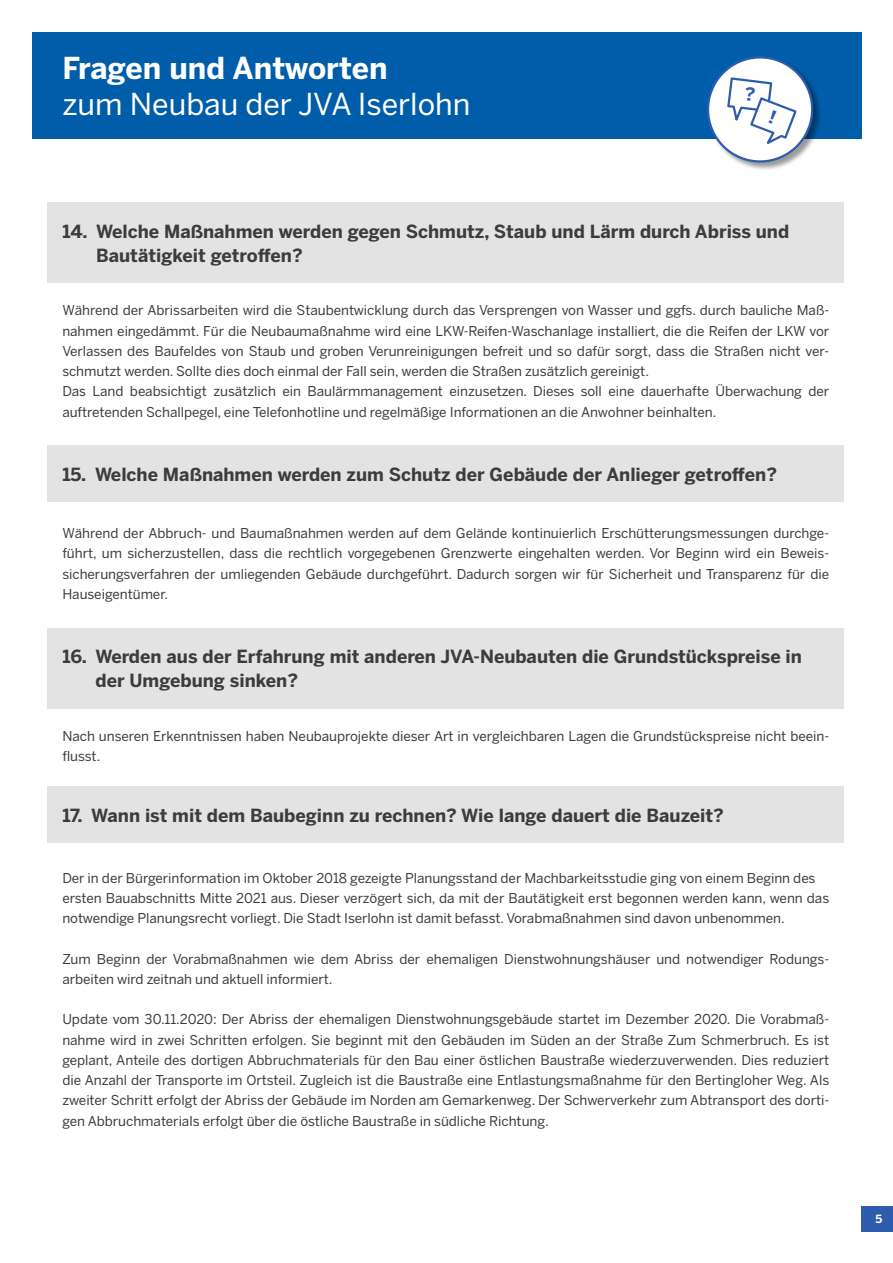
<style>
.page{position:relative;width:893px;height:1263px;background:#fff}
.page>*{position:absolute;margin:0;border:0;box-sizing:border-box;transform-origin:0 0}
.t1{font:30px "Benton Sans";color:#fff}
.t2{font:700 30px "Benton Sans";color:#fff}
.t3{font:700 18px/24px "Benton Sans";color:#3c3c3b}
.t4{font:13.5px/20.2px "Benton Sans";letter-spacing:-.005em;color:#3c3c3b}
.t5{font:700 11.25px "Benton Sans";color:#fff}
</style>
<div class="page">
<div style="left:861px;top:1206px;width:32px;height:26px;background:#2e5dad"></div>
<div style="left:47px;top:203px;width:797px;height:80px;background:#e3e3e3"></div>
<div style="left:47px;top:446px;width:797px;height:56px;background:#e3e3e3"></div>
<div style="left:47px;top:628px;width:797px;height:80px;background:#e3e3e3"></div>
<div style="left:47px;top:786px;width:797px;height:56px;background:#e3e3e3"></div>
<div style="left:32px;top:32px;width:829px;height:106px;background:#005da9"></div>
<div style="left:707px;top:56px;width:115px;height:116px;background:#000;opacity:.4"></div>
<svg style="left:702px;top:56px;width:116px;height:111px"></svg>
<h1 class="t2" style="left:62px;top:50px;width:327px">Fragen und Antworten</h1>
<h1 class="t1" style="left:62px;top:87px;width:410px">zum Neubau der JVA Iserlohn</h1>
<h2 class="t3" style="left:96px;top:219px;width:695px;text-indent:-34px">14. Welche Maßnahmen werden gegen Schmutz, Staub und Lärm durch Abriss und<br>Bautätigkeit getroffen?</h2>
<p class="t4" style="left:62px;top:300px;width:768px">Während der Abrissarbeiten wird die Staubentwicklung durch das Versprengen von Wasser und ggfs. durch bauliche Maß&shy;nahmen eingedämmt. Für die Neubaumaßnahme wird eine LKW-Reifen-Waschanlage installiert, die die Reifen der LKW vor Verlassen des Baufeldes von Staub und groben Verunreinigungen befreit und so dafür sorgt, dass die Straßen nicht ver&shy;schmutzt werden. Sollte dies doch einmal der Fall sein, werden die Straßen zusätzlich gereinigt.<br>Das Land beabsichtigt zusätzlich ein Baulärmmanagement einzusetzen. Dieses soll eine dauerhafte Überwachung der auftretenden Schallpegel, eine Telefonhotline und regelmäßige Informationen an die Anwohner beinhalten.</p>
<h2 class="t3" style="left:62px;top:462px;width:716px">15. Welche Maßnahmen werden zum Schutz der Gebäude der Anlieger getroffen?</h2>
<p class="t4" style="left:62px;top:523px;width:768px;text-align:justify">Während der Abbruch- und Baumaßnahmen werden auf dem Gelände kontinuierlich Erschütterungsmessungen durchge&shy;führt, um sicherzustellen, dass die rechtlich vorgegebenen Grenzwerte eingehalten werden. Vor Beginn wird ein Beweis&shy;sicherungsverfahren der umliegenden Gebäude durchgeführt. Dadurch sorgen wir für Sicherheit und Transparenz für die Hauseigentümer.</p>
<h2 class="t3" style="left:95px;top:645px;width:708px;text-indent:-33px">16. Werden aus der Erfahrung mit anderen JVA-Neubauten die Grundstückspreise in der Umgebung sinken?</h2>
<p class="t4" style="left:62px;top:725px;width:768px">Nach unseren Erkenntnissen haben Neubauprojekte dieser Art in vergleichbaren Lagen die Grundstückspreise nicht beein&shy;flusst.</p>
<h2 class="t3" style="left:62px;top:803px;width:663px">17. Wann ist mit dem Baubeginn zu rechnen? Wie lange dauert die Bauzeit?</h2>
<p class="t4" style="left:62px;top:867px;width:768px">Der in der Bürgerinformation im Oktober 2018 gezeigte Planungsstand der Machbarkeitsstudie ging von einem Beginn des ersten Bauabschnitts Mitte 2021 aus. Dieser verzögert sich, da mit der Bautätigkeit erst begonnen werden kann, wenn das notwendige Planungsrecht vorliegt. Die Stadt Iserlohn ist damit befasst. Vorabmaßnahmen sind davon unbenommen.</p>
<p class="t4" style="left:62px;top:948px;width:768px">Zum Beginn der Vorabmaßnahmen wie dem Abriss der ehemaligen Dienstwohnungshäuser und notwendiger Rodungs&shy;arbeiten wird zeitnah und aktuell informiert.</p>
<p class="t4" style="left:62px;top:1009px;width:768px;text-align:justify">Update vom 30.11.2020: Der Abriss der ehemaligen Dienstwohnungsgebäude startet im Dezember 2020. Die Vorabmaß&shy;nahme wird in zwei Schritten erfolgen. Sie beginnt mit den Gebäuden im Süden an der Straße Zum Schmerbruch. Es ist geplant, Anteile des dortigen Abbruchmaterials für den Bau einer östlichen Baustraße wiederzuverwenden. Dies reduziert die Anzahl der Transporte im Ortsteil. Zugleich ist die Baustraße eine Entlastungsmaßnahme für den Bertingloher Weg. Als zweiter Schritt erfolgt der Abriss der Gebäude im Norden am Gemarkenweg. Der Schwerverkehr zum Abtransport des dorti&shy;gen Abbruchmaterials erfolgt über die östliche Baustraße in südliche Richtung.</p>
<p class="t5" style="left:875px;top:1212px;width:8px">5</p>
</div>
